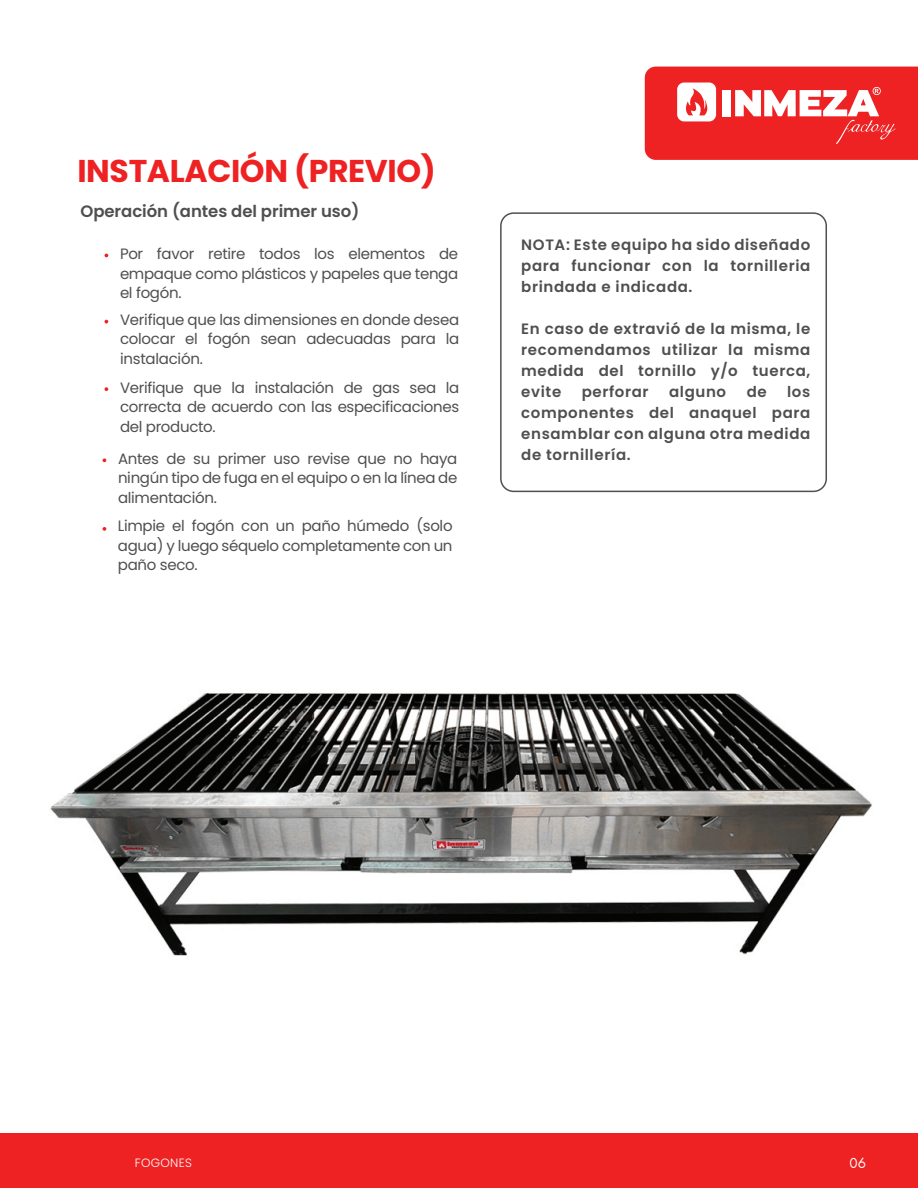
<style>
.page{position:relative;width:918px;height:1188px;background:#fff}
.page>*{position:absolute;margin:0;border:0;box-sizing:border-box;transform-origin:0 0}
.t1{font:700 31.5px "Poppins";letter-spacing:-.01em;color:#ee2223}
.t2{font:600 16.5px "Poppins";letter-spacing:-.005em;color:#4f4f50}
.t3{font:15px/19.5px "Poppins";letter-spacing:-.02em;color:#4f4f50;text-align:justify}
.t4{font:600 15px/21px "Poppins";letter-spacing:.04em;color:#4f4f50;text-align:justify}
.t5{font:13.5px "Futura Now Headline";color:#fff}
.t6{font:300 12px "Poppins";letter-spacing:.025em;color:#fff}
</style>
<div class="page">
<img style="left:50px;top:693px;width:822px;height:263px">
<div style="left:0;top:1134px;width:918px;height:54px;background:#ee2223"></div>
<svg style="left:645px;top:67px;width:273px;height:93px;background:#f04748"></svg>
<svg style="left:105px;top:387px;width:3px;height:4px"></svg>
<svg style="left:103px;top:527px;width:3px;height:4px"></svg>
<div style="left:500px;top:212px;width:327px;height:280px;border:2px solid #4f5050;border-radius:13px"></div>
<svg style="left:103px;top:458px;width:3px;height:4px"></svg>
<h1 class="t1" style="left:77px;top:152px;width:360px">INSTALACIÓN (PREVIO)</h1>
<p class="t2" style="left:80px;top:202px;width:280px">Operación (antes del primer uso)</p>
<p class="t3" style="left:120px;top:244px;width:340px">Por favor retire todos los elementos de empaque como plásticos y papeles que tenga el fogón.</p>
<p class="t3" style="left:120px;top:310px;width:341px">Verifique que las dimensiones en donde desea colocar el fogón sean adecuadas para la instalación.</p>
<p class="t3" style="left:120px;top:378px;width:341px">Verifique que la instalación de gas sea la correcta de acuerdo con las especificaciones del producto.</p>
<p class="t4" style="left:521px;top:234px;width:291px">NOTA: Este equipo ha sido diseñado para funcionar con la tornilleria brindada e indicada.</p>
<p class="t4" style="left:521px;top:318px;width:291px">En caso de extravió de la misma, le recomendamos utilizar la misma medida del tornillo y/o tuerca, evite</p>
<p class="t4" style="left:582px;top:381px;width:68px">perforar</p>
<p class="t4" style="left:669px;top:381px;width:59px">alguno</p>
<p class="t4" style="left:747px;top:381px;width:22px">de</p>
<p class="t4" style="left:521px;top:381px;width:291px;text-indent:266px">los componentes del anaquel para ensamblar con alguna otra medida</p>
<p class="t3" style="left:118px;top:449px;width:341px">Antes de su primer uso revise que no haya</p>
<p class="t4" style="left:521px;top:444px;width:111px">de tornillería.</p>
<p class="t3" style="left:118px;top:469px;width:341px">ningún tipo de fuga en el equipo o en la línea de alimentación.</p>
<p class="t3" style="left:118px;top:517px;width:336px">Limpie el fogón con un paño húmedo (solo agua) y luego séquelo completamente con un paño seco.</p>
<p class="t6" style="left:135px;top:1156px;width:59px">FOGONES</p>
<p class="t5" style="left:849px;top:1152px;width:18px">06</p>
</div>
